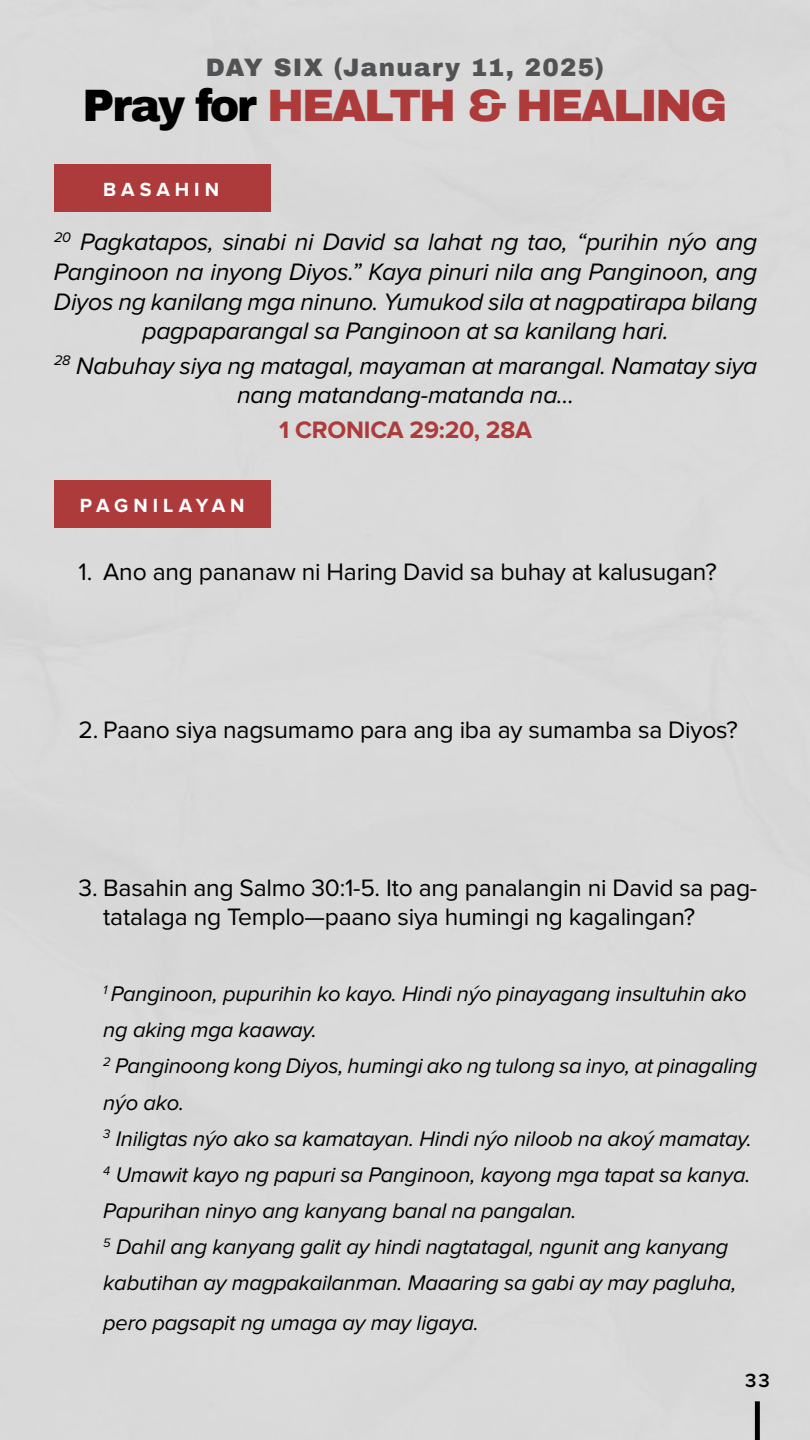
<style>
.page{position:relative;width:810px;height:1440px;background:#dadada}
.page>*{position:absolute;margin:0;border:0;box-sizing:border-box;transform-origin:0 0}
.t1{font:900 44.4px "Archivo";letter-spacing:-.05em;color:#ae3b3b}
.t2{font:italic 24.67px/29.6px "Proxima Nova";letter-spacing:-.01em;color:#000;text-align:center}
.t3{font:24.67px/29.6px "Proxima Nova";letter-spacing:-.01em;color:#000}
.t4{font:900 24.67px "Archivo";letter-spacing:.05em;color:#515254}
.t5{font:700 24.67px "Proxima Nova";letter-spacing:-.01em;color:#ae3b3b}
.t6{font:italic 21.9px/36.2px "Proxima Nova";letter-spacing:-.01em;color:#000}
.t7{font:700 19.73px "Proxima Nova";letter-spacing:.25em;color:#fff}
.t8{font:600 19.73px "Proxima Nova";color:#000}
.s1{color:#000}
</style>
<div class="page">
<div style="left:755px;top:1401px;width:5px;height:39px;background:#000"></div>
<div style="left:54px;top:164px;width:217px;height:47px;background:#ae3b3b"></div>
<div style="left:54px;top:480px;width:217px;height:47px;background:#ae3b3b"></div>
<p class="t4" style="left:206px;top:52px;width:400px">DAY SIX (January 11, 2025)</p>
<h1 class="t1" style="left:83px;top:78px;width:646px"><span class="s1">Pray for</span> HEALTH &amp; HEALING</h1>
<p class="t7" style="left:103px;top:180px;width:117px">BASAHIN</p>
<p class="t2" style="left:54px;top:228px;width:705px"><sup>20</sup> Pagkatapos, sinabi ni David sa lahat ng tao, “purihin nýo ang Panginoon na inyong Diyos.” Kaya pinuri nila ang Panginoon, ang Diyos ng kanilang mga ninuno. Yumukod sila at nagpatirapa bilang pagpaparangal sa Panginoon at sa kanilang hari.</p>
<p class="t2" style="left:54px;top:352px;width:705px"><sup>28</sup> Nabuhay siya ng matagal, mayaman at marangal. Namatay siya nang matandang-matanda na…</p>
<p class="t5" style="left:279px;top:418px;width:254px">1 CRONICA 29:20, 28A</p>
<p class="t7" style="left:80px;top:496px;width:166px">PAGNILAYAN</p>
<p class="t3" style="left:79px;top:558px;width:640px">1. Ano ang pananaw ni Haring David sa buhay at kalusugan?</p>
<p class="t3" style="left:79px;top:716px;width:661px">2. Paano siya nagsumamo para ang iba ay sumamba sa Diyos?</p>
<p class="t3" style="left:103px;top:874px;width:656px;text-indent:-25px">3. Basahin ang Salmo 30:1-5. Ito ang panalangin ni David sa pag&shy;tatalaga ng Templo—paano siya humingi ng kagalingan?</p>
<p class="t6" style="left:103px;top:977px;width:656px"><sup>1</sup> Panginoon, pupurihin ko kayo. Hindi nýo pinayagang insultuhin ako ng aking mga kaaway.<br><sup>2</sup> Panginoong kong Diyos, humingi ako ng tulong sa inyo, at pinagaling nýo ako.<br><sup>3</sup> Iniligtas nýo ako sa kamatayan. Hindi nýo niloob na akoý mamatay.<br><sup>4</sup> Umawit kayo ng papuri sa Panginoon, kayong mga tapat sa kanya.<br>Papurihan ninyo ang kanyang banal na pangalan.<br><sup>5</sup> Dahil ang kanyang galit ay hindi nagtatagal, ngunit ang kanyang kabutihan ay magpakailanman. Maaaring sa gabi ay may pagluha,</p>
<p class="t6" style="left:103px;top:1305px;width:377px">pero pagsapit ng umaga ay may ligaya.</p>
<p class="t8" style="left:745px;top:1372px;width:26px">33</p>
</div>
